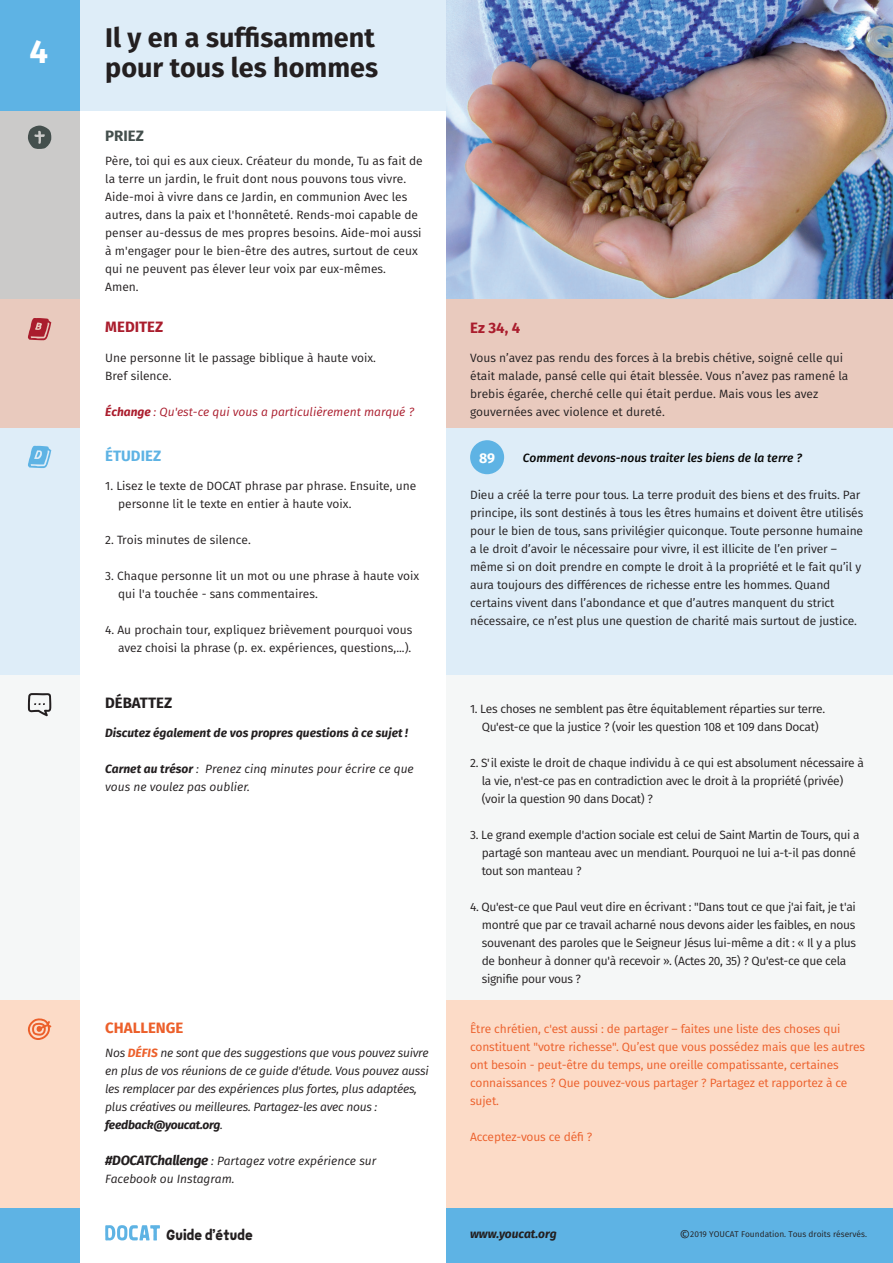
<style>
.page{position:relative;width:893px;height:1263px;background:#fff}
.page>*{position:absolute;margin:0;border:0;box-sizing:border-box;transform-origin:0 0}
.t1{font:700 33px "Fira Sans";color:#fff}
.t2{font:700 27px/30px "Fira Sans";color:#231f20}
.t3{font:700 15px "Fira Sans";color:#aa1d2d}
.t4{font:700 15px "Fira Sans";color:#ec5f2a}
.t5{font:700 15px "Fira Sans";color:#231f20}
.t6{font:700 15px "Fira Sans";color:#5eb3e4}
.t7{font:700 15px "Fira Sans";color:#444f4d}
.t8{font:900 14.85px "Rockster";color:#231f20}
.t9{font:700 14.1px "Fira Sans";color:#fff}
.t10{font:12px/18px "Fira Sans";letter-spacing:-.01em;color:#231f20}
.t11{font:12px/18px "Fira Sans";letter-spacing:-.01em;color:#ec5f2a}
.t12{font:italic 12px/18px "Fira Sans";letter-spacing:-.02em;color:#231f20}
.t13{font:italic 12px/18px "Fira Sans";color:#231f20}
.t14{font:italic 700 12px "Fira Sans";color:#231f20}
.t15{font:italic 12px "Fira Sans";color:#aa1d2d}
.t16{font:italic 500 12px "Fira Sans";color:#050504}
.t17{font:8.4px "Fira Sans";color:#231f20}
.s1{font-weight:700}
.s2{font-weight:700;color:#ec5f2a}
.s3{font-weight:700;font-size:13.5px}
.s4{font-size:13.5px}
</style>
<div class="page">
<div style="left:79px;top:0;width:367px;height:111px;background:#deedf8"></div>
<img style="left:446px;top:0;width:447px;height:300px">
<div style="left:0;top:0;width:79px;height:111px;background:#5eb3e4"></div>
<div style="left:0;top:111px;width:79px;height:189px;background:#cbcac9"></div>
<div style="left:446px;top:300px;width:447px;height:128px;background:#e9cabe"></div>
<div style="left:0;top:300px;width:79px;height:128px;background:#e9cabe"></div>
<div style="left:0;top:428px;width:79px;height:248px;background:#deedf8"></div>
<div style="left:446px;top:428px;width:447px;height:248px;background:#deedf8"></div>
<svg style="left:28px;top:126px;width:23px;height:23px"></svg>
<svg style="left:28px;top:318px;width:23px;height:23px"></svg>
<div style="left:446px;top:1207px;width:447px;height:56px;background:#5eb3e4"></div>
<div style="left:0;top:1207px;width:79px;height:56px;background:#5eb3e4"></div>
<div style="left:0;top:676px;width:79px;height:325px;background:#f5f7f7"></div>
<div style="left:446px;top:676px;width:447px;height:325px;background:#f5f7f7"></div>
<svg style="left:28px;top:693px;width:23px;height:23px"></svg>
<div style="left:0;top:1000px;width:79px;height:207px;background:#fcdbc7"></div>
<div style="left:446px;top:1000px;width:447px;height:207px;background:#fcdbc7"></div>
<svg style="left:28px;top:1018px;width:23px;height:22px"></svg>
<svg style="left:105px;top:1225px;width:55px;height:15px"></svg>
<div style="left:470px;top:440px;width:34px;height:34px;background:#5eb3e4;border-radius:50%"></div>
<svg style="left:28px;top:445px;width:23px;height:23px"></svg>
<h1 class="t1" style="left:29px;top:24px;width:20px">4</h1>
<h2 class="t2" style="left:105px;top:21px;width:275px">Il y en a suffisamment pour tous les hommes</h2>
<p class="t7" style="left:105px;top:123px;width:40px">PRIEZ</p>
<p class="t10" style="left:105px;top:152px;width:319px">Père, toi qui es aux cieux. Créateur du monde, Tu as fait de la terre un jardin, le fruit dont nous pouvons tous vivre.<br>Aide-moi à vivre dans ce Jardin, en communion Avec les autres, dans la paix et l'honnêteté. Rends-moi capable de penser au-dessus de mes propres besoins. Aide-moi aussi à m'engager pour le bien-être des autres, surtout de ceux qui ne peuvent pas élever leur voix par eux-mêmes.<br>Amen.</p>
<p class="t3" style="left:105px;top:315px;width:60px">MEDITEZ</p>
<p class="t10" style="left:105px;top:348px;width:272px">Une personne lit le passage biblique à haute voix.<br>Bref silence.</p>
<p class="t15" style="left:105px;top:402px;width:310px"><span class="s1">Échange</span> : Qu'est-ce qui vous a particulièrement marqué ?</p>
<p class="t6" style="left:105px;top:443px;width:57px">ÉTUDIEZ</p>
<p class="t10" style="left:118px;top:476px;width:300px;text-indent:-13px">1. Lisez le texte de DOCAT phrase par phrase. Ensuite, une personne lit le texte en entier à haute voix.</p>
<p class="t10" style="left:105px;top:530px;width:147px">2. Trois minutes de silence.</p>
<p class="t10" style="left:118px;top:566px;width:303px;text-indent:-13px">3. Chaque personne lit un mot ou une phrase à haute voix qui l'a touchée - sans commentaires.</p>
<p class="t10" style="left:105px;top:620px;width:309px;text-align:right">4. Au prochain tour, expliquez brièvement pourquoi vous avez choisi la phrase (p. ex. expériences, questions,...).</p>
<p class="t5" style="left:105px;top:690px;width:68px">DÉBATTEZ</p>
<p class="t14" style="left:105px;top:723px;width:304px">Discutez également de vos propres questions à ce sujet !</p>
<p class="t13" style="left:105px;top:759px;width:310px"><span class="s1">Carnet au trésor</span> : Prenez cinq minutes pour écrire ce que vous ne voulez pas oublier.</p>
<p class="t4" style="left:105px;top:1015px;width:80px">CHALLENGE</p>
<p class="t12" style="left:105px;top:1044px;width:325px">Nos <span class="s2">DÉFIS</span> ne sont que des suggestions que vous pouvez suivre en plus de vos réunions de ce guide d'étude. Vous pouvez aussi les remplacer par des expériences plus fortes, plus adaptées, plus créatives ou meilleures. Partagez-les avec nous : <span class="s1">feedback@youcat.org</span>.</p>
<p class="t13" style="left:105px;top:1151px;width:273px"><span class="s3">#DOCATChallenge</span> : Partagez votre expérience sur<br>Facebook ou Instagram.</p>
<p class="t3" style="left:470px;top:315px;width:52px">Ez 34, 4</p>
<p class="t10" style="left:470px;top:348px;width:380px">Vous n’avez pas rendu des forces à la brebis chétive, soigné celle qui était malade, pansé celle qui était blessée. Vous n’avez pas ramené la brebis égarée, cherché celle qui était perdue. Mais vous les avez gouvernées avec violence et dureté.</p>
<p class="t9" style="left:479px;top:446px;width:18px">89</p>
<p class="t16" style="left:523px;top:448px;width:281px">Comment devons-nous traiter les biens de la terre ?</p>
<p class="t10" style="left:470px;top:485px;width:395px">Dieu a créé la terre pour tous. La terre produit des biens et des fruits. Par principe, ils sont destinés à tous les êtres humains et doivent être utilisés pour le bien de tous, sans privilégier quiconque. Toute personne humaine a le droit d’avoir le nécessaire pour vivre, il est illicite de l’en priver – même si on doit prendre en compte le droit à la propriété et le fait qu’il y aura toujours des différences de richesse entre les hommes. Quand certains vivent dans l’abondance et que d’autres manquent du strict nécessaire, ce n’est plus une question de charité mais surtout de justice.</p>
<p class="t10" style="left:470px;top:699px;width:357px;text-align:center">1. Les choses ne semblent pas être équitablement réparties sur terre.<br>Qu'est-ce que la justice ? (voir les question 108 et 109 dans Docat)</p>
<p class="t10" style="left:482px;top:753px;width:384px;text-indent:-12px">2. S'il existe le droit de chaque individu à ce qui est absolument nécessaire à la vie, n'est-ce pas en contradiction avec le droit à la propriété (privée) (voir la question 90 dans Docat) ?</p>
<p class="t10" style="left:482px;top:825px;width:379px;text-indent:-12px">3. Le grand exemple d'action sociale est celui de Saint Martin de Tours, qui a partagé son manteau avec un mendiant. Pourquoi ne lui a-t-il pas donné tout son manteau ?</p>
<p class="t10" style="left:482px;top:897px;width:376px;text-indent:-12px">4. Qu'est-ce que Paul veut dire en écrivant : "Dans tout ce que j'ai fait, je t'ai montré que par ce travail acharné nous devons aider les faibles, en nous souvenant des paroles que le Seigneur Jésus lui-même a dit : « Il y a plus de bonheur à donner qu'à recevoir ». (Actes 20, 35) ? Qu'est-ce que cela signifie pour vous ?</p>
<p class="t11" style="left:470px;top:1019px;width:397px">Être chrétien, c'est aussi : de partager – faites une liste des choses qui constituent "votre richesse". Qu’est que vous possédez mais que les autres ont besoin - peut-être du temps, une oreille compatissante, certaines connaissances ? Que pouvez-vous partager ? Partagez et rapportez à ce sujet.</p>
<p class="t11" style="left:470px;top:1127px;width:124px">Acceptez-vous ce défi ?</p>
<p class="t8" style="left:166px;top:1224px;width:88px">Guide d’étude</p>
<p class="t14" style="left:470px;top:1224px;width:88px">www.youcat.org</p>
<p class="t17" style="left:679px;top:1228px;width:189px"><span class="s4">©</span>2019 YOUCAT Foundation. Tous droits réservés.</p>
</div>
